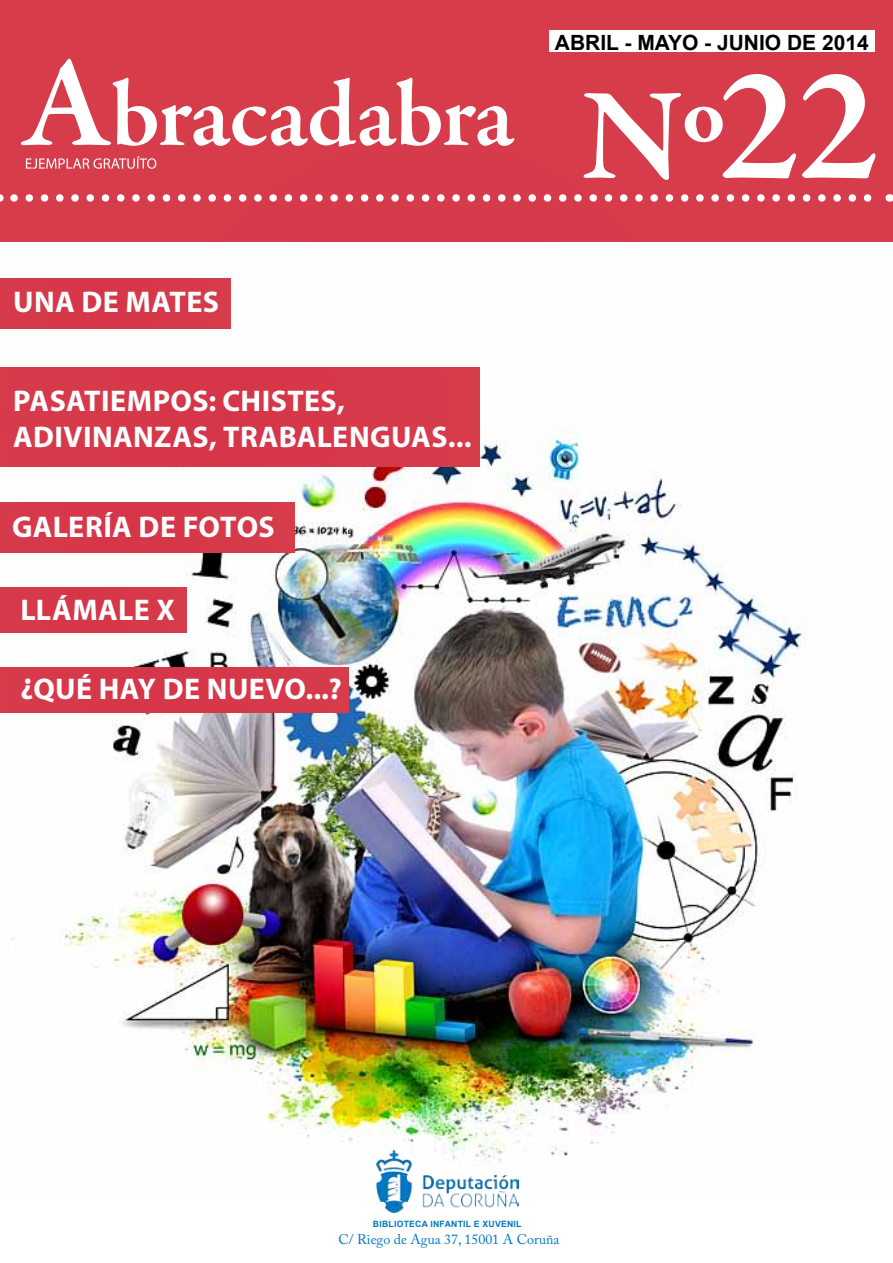
<style>
.page{position:relative;width:893px;height:1263px;background:#fff}
.page>*{position:absolute;margin:0;border:0;box-sizing:border-box;transform-origin:0 0}
.t1{font:600 94.95px "Garamond Premr Pro";letter-spacing:-.015em;color:#fff}
.t2{font:700 30px/36px "Myriad Pro";letter-spacing:.015em;color:#fff}
.t3{font:700 21px "Arial";color:#000}
.t4{font:13.95px "Adobe Caslon Pro";color:#0079c2}
.t5{font:700 8.7px "Arial";letter-spacing:.025em;color:#0079c2}
.s1{font-size:132.3px}
.s2{font-size:132.6px}
.s3{font-size:165.75px}
</style>
<div class="page">
<div style="left:0;top:0;width:893px;height:1119px;background:#d73c4b"></div>
<img style="left:0;top:242px;width:893px;height:914px">
<div style="left:550px;top:31px;width:325px;height:21px;background:#fff"></div>
<svg style="left:26px;top:156px;width:130px;height:13px"></svg>
<svg style="left:14px;top:194px;width:858px;height:8px"></svg>
<div style="left:0;top:279px;width:230px;height:50px;background:#d6394a"></div>
<div style="left:0;top:502px;width:294px;height:50px;background:#d6394a"></div>
<div style="left:0;top:367px;width:480px;height:99px;background:#d6394a"></div>
<div style="left:0;top:588px;width:187px;height:45px;background:#d6394a"></div>
<div style="left:0;top:667px;width:349px;height:45px;background:#d6394a"></div>
<img style="left:376px;top:1150px;width:143px;height:62px">
<p class="t3" style="left:555px;top:29px;width:315px">ABRIL - MAYO - JUNIO DE 2014</p>
<h1 class="t1" style="left:22px;top:58px;width:859px"><span class="s1">A</span>bracadabra <span class="s2">Nº</span><span class="s3">22</span></h1>
<p class="t2" style="left:13px;top:283px;width:207px">UNA DE MATES</p>
<p class="t2" style="left:13px;top:382px;width:460px">PASATIEMPOS: CHISTES,<br>ADIVINANZAS, TRABALENGUAS...</p>
<p class="t2" style="left:12px;top:508px;width:264px">GALERÍA DE FOTOS</p>
<p class="t2" style="left:20px;top:591px;width:156px">LLÁMALE X</p>
<p class="t2" style="left:20px;top:670px;width:323px">¿QUÉ HAY DE NUEVO...?</p>
<p class="t5" style="left:373px;top:1218px;width:150px">BIBLIOTECA INFANTIL E XUVENIL</p>
<p class="t4" style="left:338px;top:1231px;width:223px">C/ Riego de Agua 37, 15001 A Coruña</p>
</div>
